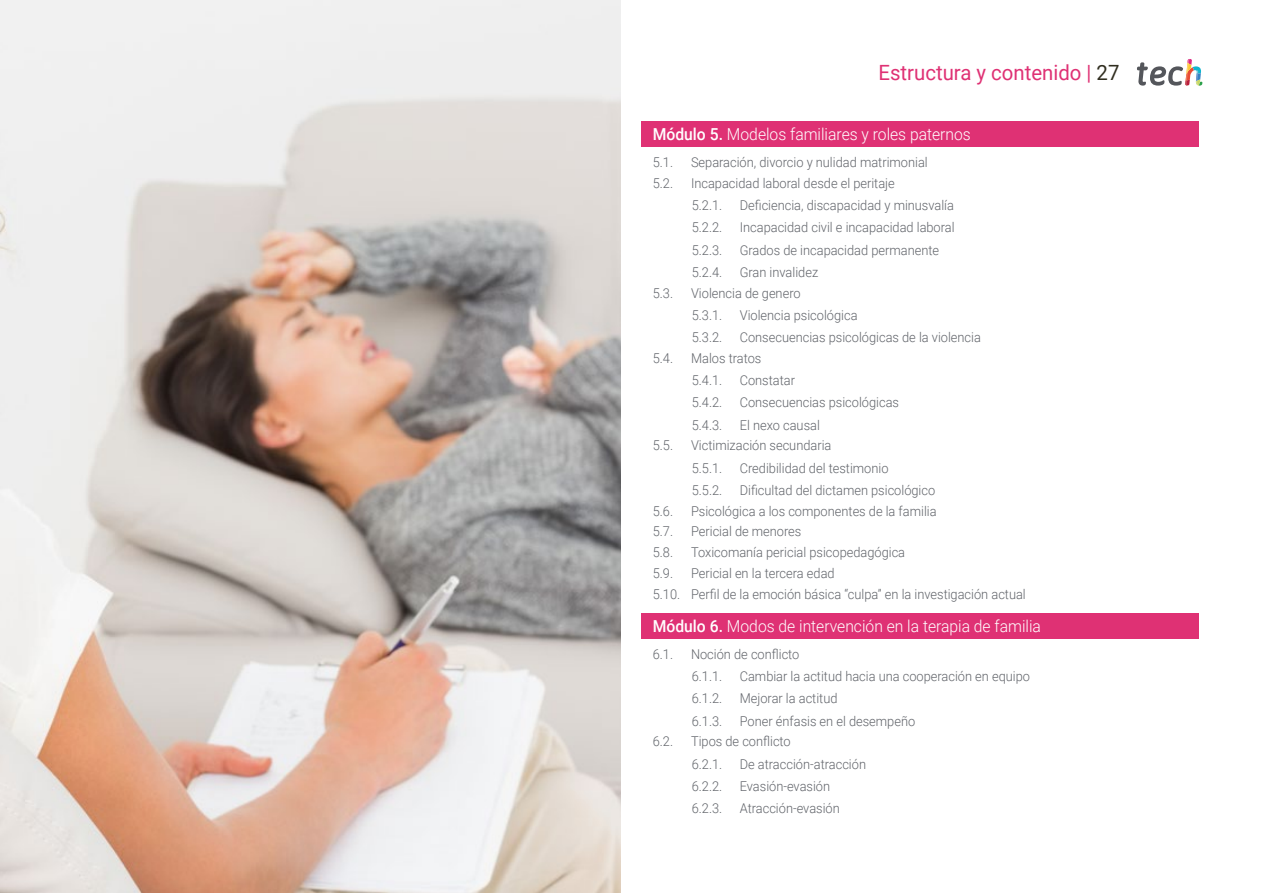
<style>
.page{position:relative;width:1263px;height:893px;background:#fff}
.page>*{position:absolute;margin:0;border:0;box-sizing:border-box;transform-origin:0 0}
.t1{font:21px "Roboto";color:#df3174}
.t2{font:300 16.5px "Roboto";color:#fff;scale:.95 1}
.t3{font:300 13.5px/22.2px "Roboto";color:#61646a;scale:.95 1}
.s1{color:#312e20}
.s2{font-weight:500}
</style>
<div class="page">
<div style="left:642px;top:121px;width:557px;height:25px;background:#df3174"></div>
<div style="left:642px;top:613px;width:557px;height:25px;background:#df3174"></div>
<img style="left:0;top:0;width:621px;height:893px">
<svg style="left:1137px;top:59px;width:65px;height:27px"></svg>
<h1 class="t1" style="left:878px;top:57px;width:242px">Estructura y contenido | <span class="s1">27</span></h1>
<p class="t2" style="left:653px;top:123px;width:336px"><span class="s2">Módulo 5.</span> Modelos familiares y roles paternos</p>
<p class="t3" style="left:653px;top:151px;width:23px">5.1.</p>
<p class="t3" style="left:691px;top:151px;width:251px">Separación, divorcio y nulidad matrimonial</p>
<p class="t3" style="left:653px;top:171px;width:23px">5.2.</p>
<p class="t3" style="left:691px;top:171px;width:216px">Incapacidad laboral desde el peritaje<br>5.2.1.</p>
<p class="t3" style="left:740px;top:194px;width:227px">Deficiencia, discapacidad y minusvalía</p>
<p class="t3" style="left:692px;top:216px;width:34px">5.2.2.</p>
<p class="t3" style="left:740px;top:216px;width:228px">Incapacidad civil e incapacidad laboral</p>
<p class="t3" style="left:692px;top:238px;width:34px">5.2.3.</p>
<p class="t3" style="left:740px;top:238px;width:211px">Grados de incapacidad permanente</p>
<p class="t3" style="left:692px;top:260px;width:34px">5.2.4.</p>
<p class="t3" style="left:740px;top:260px;width:84px">Gran invalidez</p>
<p class="t3" style="left:653px;top:281px;width:23px">5.3.</p>
<p class="t3" style="left:691px;top:281px;width:117px">Violencia de genero<br>5.3.1.</p>
<p class="t3" style="left:740px;top:303px;width:125px">Violencia psicológica</p>
<p class="t3" style="left:692px;top:326px;width:34px">5.3.2.</p>
<p class="t3" style="left:740px;top:326px;width:255px">Consecuencias psicológicas de la violencia</p>
<p class="t3" style="left:653px;top:346px;width:23px">5.4.</p>
<p class="t3" style="left:691px;top:346px;width:76px">Malos tratos<br>5.4.1.</p>
<p class="t3" style="left:740px;top:369px;width:60px">Constatar</p>
<p class="t3" style="left:692px;top:391px;width:34px">5.4.2.</p>
<p class="t3" style="left:740px;top:391px;width:169px">Consecuencias psicológicas</p>
<p class="t3" style="left:692px;top:413px;width:34px">5.4.3.</p>
<p class="t3" style="left:740px;top:413px;width:86px">El nexo causal</p>
<p class="t3" style="left:653px;top:434px;width:23px">5.5.</p>
<p class="t3" style="left:691px;top:434px;width:149px">Victimización secundaria<br>5.5.1.</p>
<p class="t3" style="left:740px;top:456px;width:158px">Credibilidad del testimonio</p>
<p class="t3" style="left:692px;top:478px;width:34px">5.5.2.</p>
<p class="t3" style="left:740px;top:478px;width:207px">Dificultad del dictamen psicológico</p>
<p class="t3" style="left:653px;top:499px;width:23px">5.6.</p>
<p class="t3" style="left:691px;top:499px;width:260px">Psicológica a los componentes de la familia</p>
<p class="t3" style="left:653px;top:520px;width:23px">5.7.</p>
<p class="t3" style="left:691px;top:520px;width:118px">Pericial de menores</p>
<p class="t3" style="left:653px;top:541px;width:23px">5.8.</p>
<p class="t3" style="left:691px;top:541px;width:227px">Toxicomanía pericial psicopedagógica</p>
<p class="t3" style="left:653px;top:561px;width:23px">5.9.</p>
<p class="t3" style="left:653px;top:562px;width:394px;line-height:20.7px;text-indent:38px">Pericial en la tercera edad<br>5.10. Perfil de la emoción básica “culpa” en la investigación actual</p>
<p class="t2" style="left:653px;top:614px;width:410px"><span class="s2">Módulo 6.</span> Modos de intervención en la terapia de familia</p>
<p class="t3" style="left:653px;top:642px;width:23px">6.1.</p>
<p class="t3" style="left:691px;top:642px;width:116px">Noción de conflicto<br>6.1.1.</p>
<p class="t3" style="left:740px;top:665px;width:307px">Cambiar la actitud hacia una cooperación en equipo</p>
<p class="t3" style="left:692px;top:687px;width:34px">6.1.2.</p>
<p class="t3" style="left:740px;top:687px;width:104px">Mejorar la actitud</p>
<p class="t3" style="left:692px;top:709px;width:34px">6.1.3.</p>
<p class="t3" style="left:740px;top:709px;width:186px">Poner énfasis en el desempeño</p>
<p class="t3" style="left:653px;top:730px;width:23px">6.2.</p>
<p class="t3" style="left:691px;top:730px;width:107px">Tipos de conflicto<br>6.2.1.</p>
<p class="t3" style="left:740px;top:752px;width:134px">De atracción-atracción</p>
<p class="t3" style="left:692px;top:774px;width:34px">6.2.2.</p>
<p class="t3" style="left:740px;top:774px;width:97px">Evasión-evasión</p>
<p class="t3" style="left:692px;top:797px;width:34px">6.2.3.</p>
<p class="t3" style="left:740px;top:797px;width:107px">Atracción-evasión</p>
</div>
